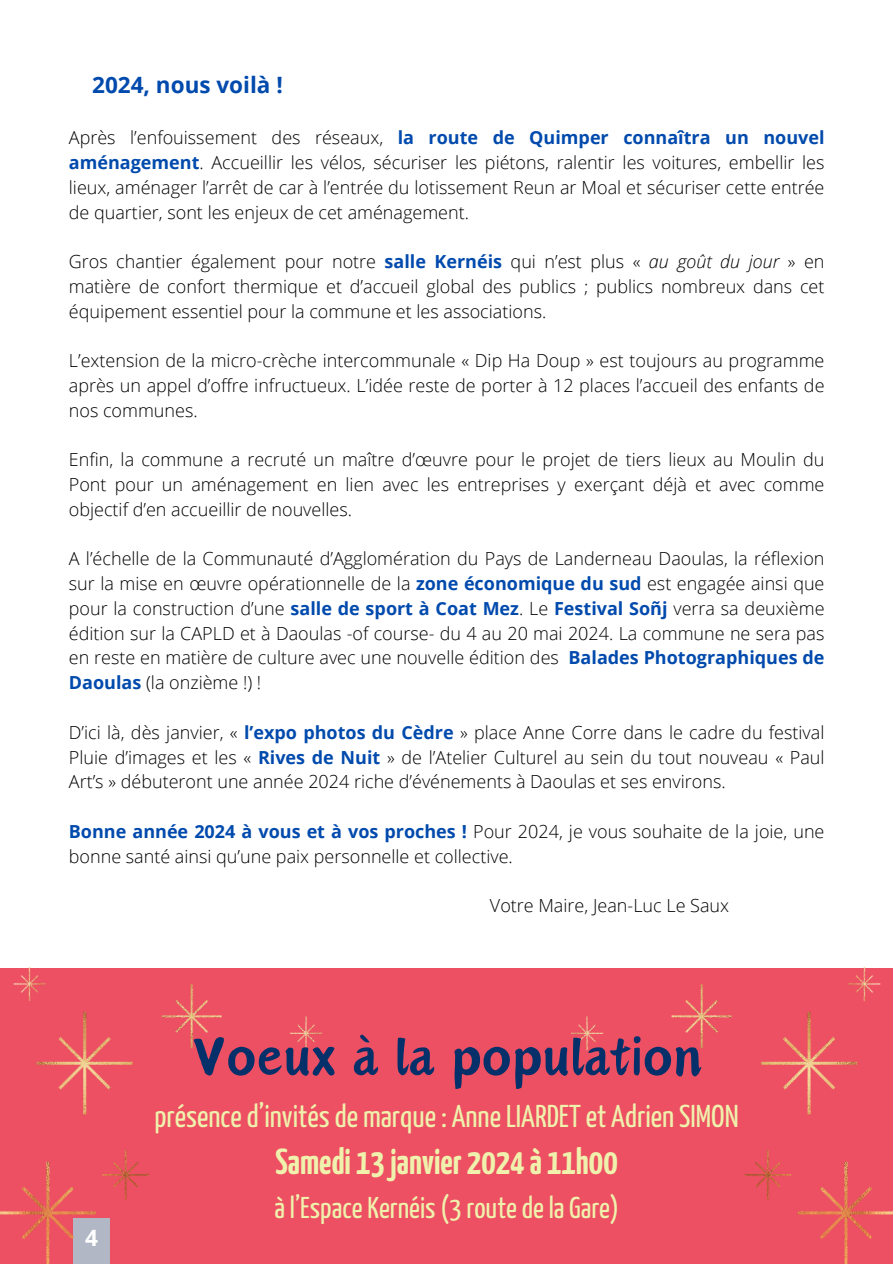
<style>
.page{position:relative;width:893px;height:1264px;background:#fff}
.page>*{position:absolute;margin:0;border:0;box-sizing:border-box;transform-origin:0 0}
.t1{font:67.5px "Canva Oriental Brush";color:#063069}
.t2{font:700 36px "Yanone Kaffeesatz";color:#f0f1ad}
.t3{font:31.5px "Yanone Kaffeesatz";color:#f0f1ad}
.t4{font:30px "Yanone Kaffeesatz";color:#f0f1ad}
.t5{font:700 22.5px "Open Sans";color:#004aad}
.t6{font:700 22.5px "Open Sans";color:#fff}
.t7{font:300 18px/24.8px "Open Sans";color:#000;text-align:justify}
.s1{font-weight:700;color:#004aad}
.s2{font-style:italic}
</style>
<div class="page">
<div style="left:0;top:967px;width:892px;height:296px;background:#ec5062"></div>
<img style="left:0;top:967px;width:322px;height:296px">
<img style="left:571px;top:967px;width:321px;height:296px">
<p class="t5" style="left:92px;top:69px;width:192px">2024, nous voilà !</p>
<p class="t7" style="left:69px;top:125px;width:757px">Après l’enfouissement des réseaux, <span class="s1">la route de Quimper connaîtra un nouvel aménagement</span>. Accueillir les vélos, sécuriser les piétons, ralentir les voitures, embellir les lieux, aménager l’arrêt de car à l’entrée du lotissement Reun ar Moal et sécuriser cette entrée de quartier, sont les enjeux de cet aménagement.</p>
<p class="t7" style="left:69px;top:249px;width:757px">Gros chantier également pour notre <span class="s1">salle Kernéis</span> qui n’est plus « <span class="s2">au goût du jour</span> » en matière de confort thermique et d’accueil global des publics ; publics nombreux dans cet équipement essentiel pour la commune et les associations.</p>
<p class="t7" style="left:69px;top:348px;width:757px">L’extension de la micro-crèche intercommunale « Dip Ha Doup » est toujours au programme après un appel d’offre infructueux. L’idée reste de porter à 12 places l’accueil des enfants de nos communes.</p>
<p class="t7" style="left:69px;top:447px;width:757px">Enfin, la commune a recruté un maître d’œuvre pour le projet de tiers lieux au Moulin du Pont pour un aménagement en lien avec les entreprises y exerçant déjà et avec comme objectif d’en accueillir de nouvelles.</p>
<p class="t7" style="left:69px;top:546px;width:757px">A l’échelle de la Communauté d’Agglomération du Pays de Landerneau Daoulas, la réflexion sur la mise en œuvre opérationnelle de la <span class="s1">zone économique du sud</span> est engagée ainsi que pour la construction d’une <span class="s1">salle de sport à Coat Mez</span>. Le <span class="s1">Festival Soñj</span> verra sa deuxième édition sur la CAPLD et à Daoulas -of course- du 4 au 20 mai 2024. La commune ne sera pas en reste en matière de culture avec une nouvelle édition des <span class="s1">Balades Photographiques de Daoulas</span> (la onzième !) !</p>
<p class="t7" style="left:69px;top:719px;width:757px">D’ici là, dès janvier, « <span class="s1">l’expo photos du Cèdre</span> » place Anne Corre dans le cadre du festival Pluie d’images et les « <span class="s1">Rives de Nuit</span> » de l’Atelier Culturel au sein du tout nouveau « Paul Art’s » débuteront une année 2024 riche d’événements à Daoulas et ses environs.</p>
<p class="t7" style="left:69px;top:818px;width:757px"><span class="s1">Bonne année 2024 à vous et à vos proches !</span> Pour 2024, je vous souhaite de la joie, une bonne santé ainsi qu’une paix personnelle et collective.</p>
<p class="t7" style="left:490px;top:892px;width:240px">Votre Maire, Jean-Luc Le Saux</p>
<p class="t1" style="left:191px;top:1028px;width:512px">Voeux à la population</p>
<p class="t6" style="left:85px;top:1221px;width:14px">4</p>
<p class="t3" style="left:155px;top:1103px;width:585px">présence d’invités de marque : Anne LIARDET et Adrien SIMON</p>
<p class="t2" style="left:275px;top:1147px;width:344px">Samedi 13 janvier 2024 à 11h00</p>
<p class="t4" style="left:274px;top:1195px;width:346px">à l’Espace Kernéis (3 route de la Gare)</p>
</div>
